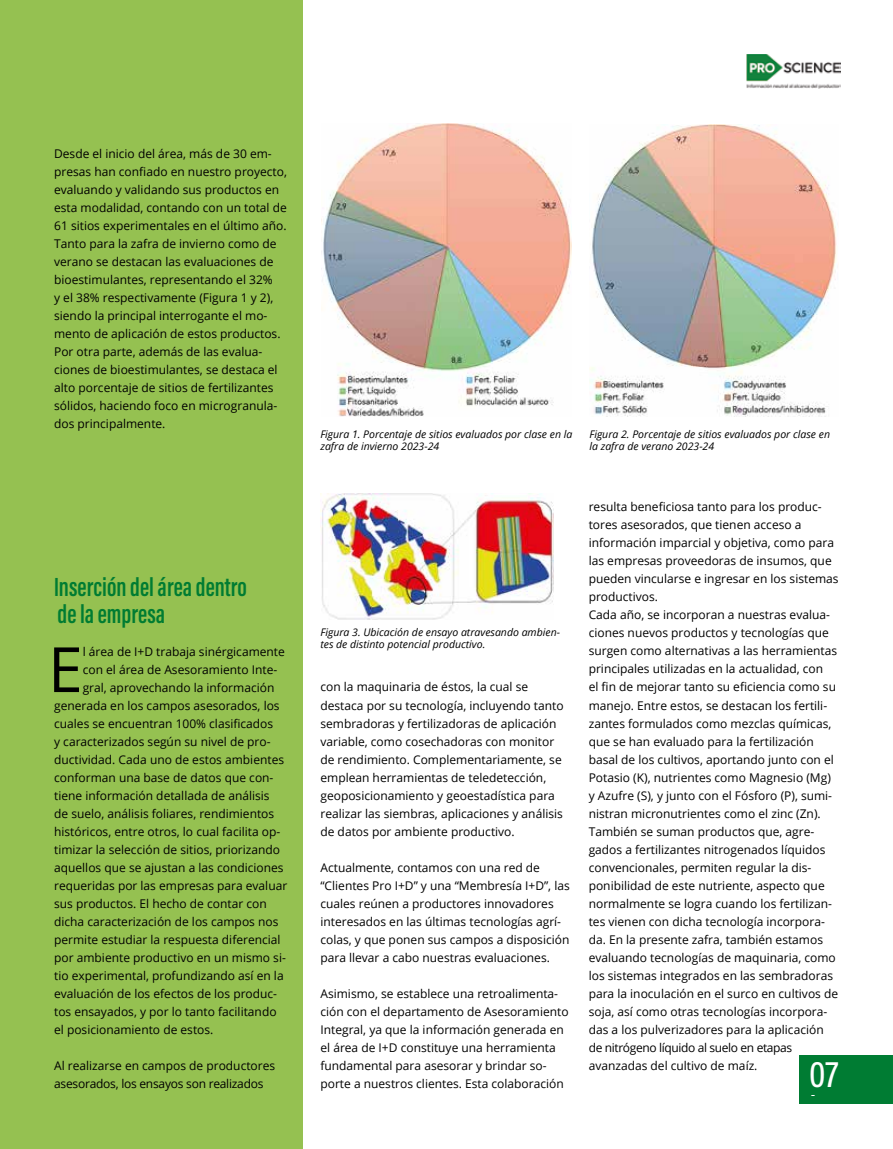
<style>
.page{position:relative;width:893px;height:1149px;background:#fff}
.page>*{position:absolute;margin:0;border:0;box-sizing:border-box;transform-origin:0 0}
.t1{font:62.4px "Open Sans";color:#000}
.t2{font:37.5px "Acumin Variable Concept";color:#fff}
.t3{font:27px/27px "Acumin Variable Concept";color:#007c32}
.t4{font:12px/18px "Open Sans";color:#000}
.t5{font:12px/18px "Open Sans";letter-spacing:-.02em;color:#000}
.t6{font:italic 10.5px/12px "Open Sans";color:#000}
</style>
<div class="page">
<div style="left:799px;top:1063px;width:94px;height:40px;background:#007c33"></div>
<div style="left:0;top:0;width:302px;height:1148px;background:#95c151"></div>
<div style="left:799px;top:1054px;width:94px;height:40px;background:#007c33"></div>
<img style="left:320px;top:493px;width:234px;height:126px">
<img style="left:323px;top:123px;width:248px;height:293px">
<img style="left:589px;top:124px;width:248px;height:292px">
<img style="left:746px;top:54px;width:94px;height:34px">
<p class="t4" style="left:54px;top:144px;width:234px">Desde el inicio del área, más de 30 em&shy;presas han confiado en nuestro proyecto, evaluando y validando sus productos en esta modalidad, contando con un total de 61 sitios experimentales en el último año.<br>Tanto para la zafra de invierno como de verano se destacan las evaluaciones de bioestimulantes, representando el 32%<br>y el 38% respectivamente (Figura 1 y 2), siendo la principal interrogante el mo&shy;mento de aplicación de estos productos.<br>Por otra parte, además de las evalua&shy;ciones de bioestimulantes, se destaca el alto porcentaje de sitios de fertilizantes sólidos, haciendo foco en microgranula&shy;dos principalmente.</p>
<h3 class="t3" style="left:54px;top:572px;width:195px">Inserción del área dentro de la empresa</h3>
<h1 class="t1" style="left:48px;top:626px;width:36px">E</h1>
<p class="t4" style="left:83px;top:642px;width:204px">l área de I+D trabaja sinérgicamente</p>
<p class="t4" style="left:83px;top:660px;width:196px">con el área de Asesoramiento Inte-</p>
<p class="t4" style="left:83px;top:678px;width:193px">gral, aprovechando la información</p>
<p class="t4" style="left:54px;top:696px;width:227px">generada en los campos asesorados, los</p>
<p class="t4" style="left:54px;top:714px;width:221px">cuales se encuentran 100% clasificados</p>
<p class="t4" style="left:54px;top:732px;width:218px">y caracterizados según su nivel de pro-</p>
<p class="t4" style="left:54px;top:750px;width:231px">ductividad. Cada uno de estos ambientes</p>
<p class="t4" style="left:54px;top:768px;width:221px">conforman una base de datos que con-</p>
<p class="t4" style="left:54px;top:786px;width:217px">tiene información detallada de análisis</p>
<p class="t4" style="left:54px;top:804px;width:222px">de suelo, análisis foliares, rendimientos</p>
<p class="t4" style="left:54px;top:822px;width:228px">históricos, entre otros, lo cual facilita op-</p>
<p class="t4" style="left:54px;top:840px;width:228px">timizar la selección de sitios, priorizando</p>
<p class="t4" style="left:54px;top:858px;width:231px">aquellos que se ajustan a las condiciones</p>
<p class="t4" style="left:54px;top:876px;width:235px">requeridas por las empresas para evaluar</p>
<p class="t4" style="left:54px;top:894px;width:214px">sus productos. El hecho de contar con</p>
<p class="t4" style="left:54px;top:912px;width:226px">dicha caracterización de los campos nos</p>
<p class="t4" style="left:54px;top:930px;width:228px">permite estudiar la respuesta diferencial</p>
<p class="t4" style="left:54px;top:948px;width:233px">por ambiente productivo en un mismo si-</p>
<p class="t4" style="left:54px;top:966px;width:231px">tio experimental, profundizando así en la</p>
<p class="t4" style="left:54px;top:984px;width:224px">evaluación de los efectos de los produc-</p>
<p class="t4" style="left:54px;top:1002px;width:224px">tos ensayados, y por lo tanto facilitando</p>
<p class="t4" style="left:54px;top:1020px;width:161px">el posicionamiento de estos.</p>
<p class="t5" style="left:54px;top:1056px;width:223px">Al realizarse en campos de productores asesorados, los ensayos son realizados</p>
<p class="t6" style="left:320px;top:427px;width:254px">Figura 1. Porcentaje de sitios evaluados por clase en la zafra de invierno 2023-24</p>
<p class="t6" style="left:589px;top:428px;width:242px">Figura 2. Porcentaje de sitios evaluados por clase en la zafra de verano 2023-24</p>
<p class="t6" style="left:320px;top:625px;width:241px">Figura 3. Ubicación de ensayo atravesando ambien&shy;tes de distinto potencial productivo.</p>
<p class="t4" style="left:320px;top:677px;width:245px">con la maquinaria de éstos, la cual se destaca por su tecnología, incluyendo tanto sembradoras y fertilizadoras de aplicación variable, como cosechadoras con monitor de rendimiento. Complementariamente, se emplean herramientas de teledetección, geoposicionamiento y geoestadística para realizar las siembras, aplicaciones y análisis de datos por ambiente productivo.</p>
<p class="t4" style="left:320px;top:857px;width:251px">Actualmente, contamos con una red de “Clientes Pro I+D” y una “Membresía I+D”, las cuales reúnen a productores innovadores interesados en las últimas tecnologías agrí&shy;colas, y que ponen sus campos a disposición para llevar a cabo nuestras evaluaciones.</p>
<p class="t4" style="left:320px;top:983px;width:250px">Asimismo, se establece una retroalimenta&shy;ción con el departamento de Asesoramiento Integral, ya que la información generada en el área de I+D constituye una herramienta fundamental para asesorar y brindar so&shy;porte a nuestros clientes. Esta colaboración</p>
<p class="t4" style="left:589px;top:497px;width:251px">resulta beneficiosa tanto para los produc&shy;tores asesorados, que tienen acceso a información imparcial y objetiva, como para las empresas proveedoras de insumos, que pueden vincularse e ingresar en los sistemas productivos.<br>Cada año, se incorporan a nuestras evalua&shy;ciones nuevos productos y tecnologías que surgen como alternativas a las herramientas principales utilizadas en la actualidad, con<br>el fin de mejorar tanto su eficiencia como su manejo. Entre estos, se destacan los fertili&shy;zantes formulados como mezclas químicas, que se han evaluado para la fertilización basal de los cultivos, aportando junto con el Potasio (K), nutrientes como Magnesio (Mg) y Azufre (S), y junto con el Fósforo (P), sumi&shy;nistran micronutrientes como el zinc (Zn).<br>También se suman productos que, agre&shy;gados a fertilizantes nitrogenados líquidos convencionales, permiten regular la dis&shy;ponibilidad de este nutriente, aspecto que normalmente se logra cuando los fertilizan&shy;tes vienen con dicha tecnología incorpora&shy;da. En la presente zafra, también estamos evaluando tecnologías de maquinaria, como los sistemas integrados en las sembradoras para la inoculación en el surco en cultivos de soja, así como otras tecnologías incorpora&shy;das a los pulverizadores para la aplicación de nitrógeno líquido al suelo en etapas avanzadas del cultivo de maíz.</p>
<h2 class="t2" style="left:809px;top:1048px;width:31px">07</h2>
<h2 class="t2" style="left:809px;top:1056px;width:15px">7</h2>
</div>
